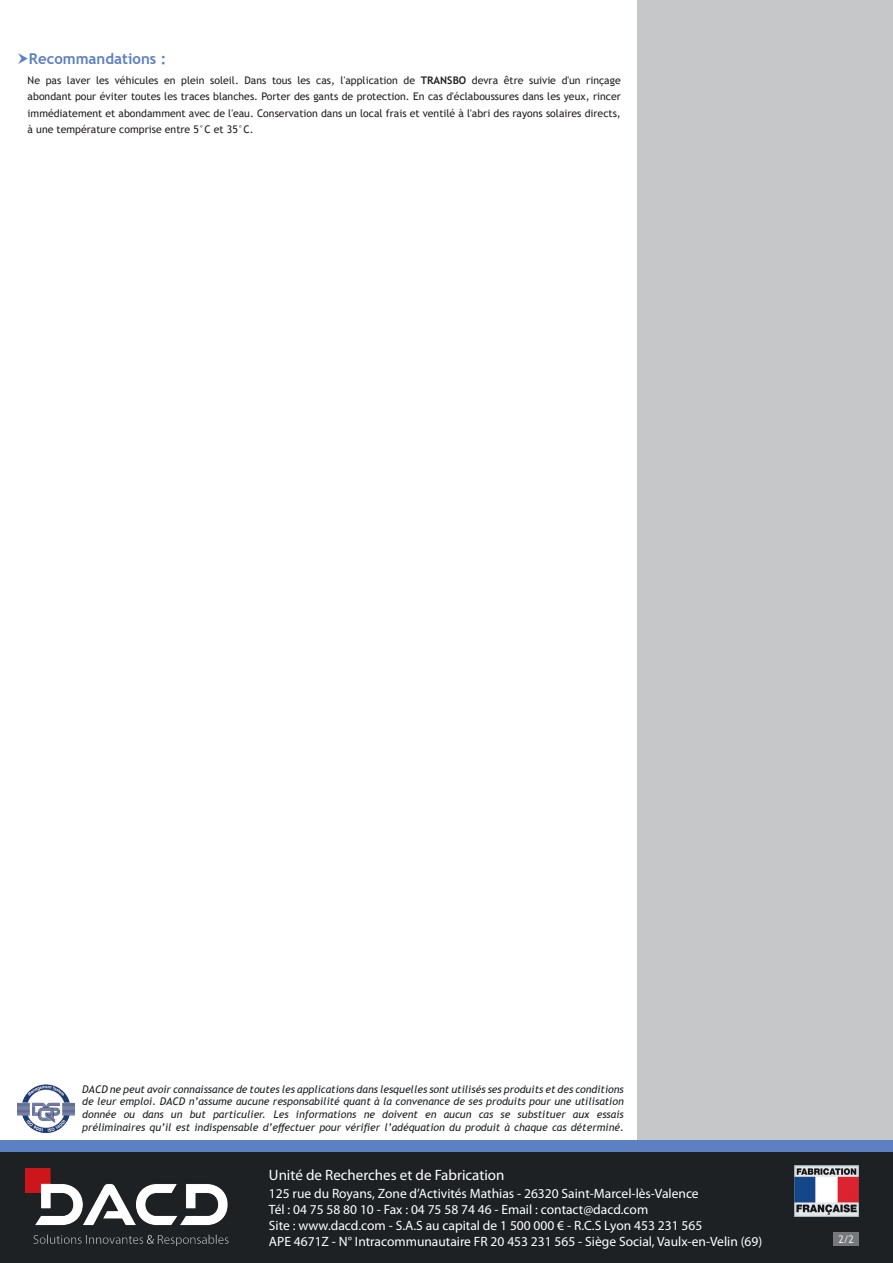
<style>
.page{position:relative;width:893px;height:1263px;background:#fff}
.page>*{position:absolute;margin:0;border:0;box-sizing:border-box;transform-origin:0 0}
.t1{font:15px "Myriad Pro";color:#fff}
.t2{font:700 15px "Trebuchet MS";color:#5c80c1}
.t3{font:13.5px "Myriad Pro";color:#fff}
.t4{font:italic 10.5px "Trebuchet MS";color:#1d2124}
.t5{font:10.5px/16.5px "Trebuchet MS";color:#231f20;text-align:justify}
.t6{font:10.5px "Trebuchet MS";color:#e6e7e9}
.s1{font-weight:700}
</style>
<div class="page">
<div style="left:0;top:1151px;width:893px;height:112px;background:#1d2124"></div>
<img style="left:26px;top:1168px;width:203px;height:78px">
<div style="left:0;top:1140px;width:893px;height:11px;background:#5c80c1"></div>
<div style="left:833px;top:1232px;width:26px;height:14px;background:#76787b"></div>
<img style="left:794px;top:1166px;width:65px;height:51px">
<img style="left:17px;top:1084px;width:57px;height:49px">
<p class="t2" style="left:29px;top:49px;width:139px">Recommandations :</p>
<p class="t5" style="left:28px;top:72px;width:595px">Ne pas laver les véhicules en plein soleil. Dans tous les cas, l'application de <span class="s1">TRANSBO</span> devra être suivie d'un rinçage abondant pour éviter toutes les traces blanches. Porter des gants de protection. En cas d'éclaboussures dans les yeux, rincer immédiatement et abondamment avec de l'eau. Conservation dans un local frais et ventilé à l'abri des rayons solaires directs, à une température comprise entre 5°C et 35°C.</p>
<p class="t4" style="left:82px;top:1083px;width:543px">DACD ne peut avoir connaissance de toutes les applications dans lesquelles sont utilisés ses produits et des conditions</p>
<p class="t4" style="left:82px;top:1095px;width:543px">de leur emploi. DACD n’assume aucune responsabilité quant à la convenance de ses produits pour une utilisation</p>
<p class="t4" style="left:82px;top:1108px;width:543px">donnée ou dans un but particulier. Les informations ne doivent en aucun cas se substituer aux essais</p>
<p class="t4" style="left:82px;top:1120px;width:543px">préliminaires qu’il est indispensable d’effectuer pour vérifier l’adéquation du produit à chaque cas déterminé.</p>
<p class="t1" style="left:269px;top:1166px;width:237px">Unité de Recherches et de Fabrication</p>
<p class="t3" style="left:269px;top:1186px;width:431px">125 rue du Royans, Zone d’Activités Mathias - 26320 Saint-Marcel-lès-Valence</p>
<p class="t3" style="left:269px;top:1202px;width:381px">Tél : 04 75 58 80 10 - Fax : 04 75 58 74 46 - Email : contact@dacd.com</p>
<p class="t3" style="left:269px;top:1218px;width:435px">Site : www.dacd.com - S.A.S au capital de 1 500 000 € - R.C.S Lyon 453 231 565</p>
<p class="t3" style="left:269px;top:1234px;width:495px">APE 4671Z - N° Intracommunautaire FR 20 453 231 565 - Siège Social, Vaulx-en-Velin (69)</p>
<p class="t6" style="left:838px;top:1232px;width:17px">2/2</p>
</div>
